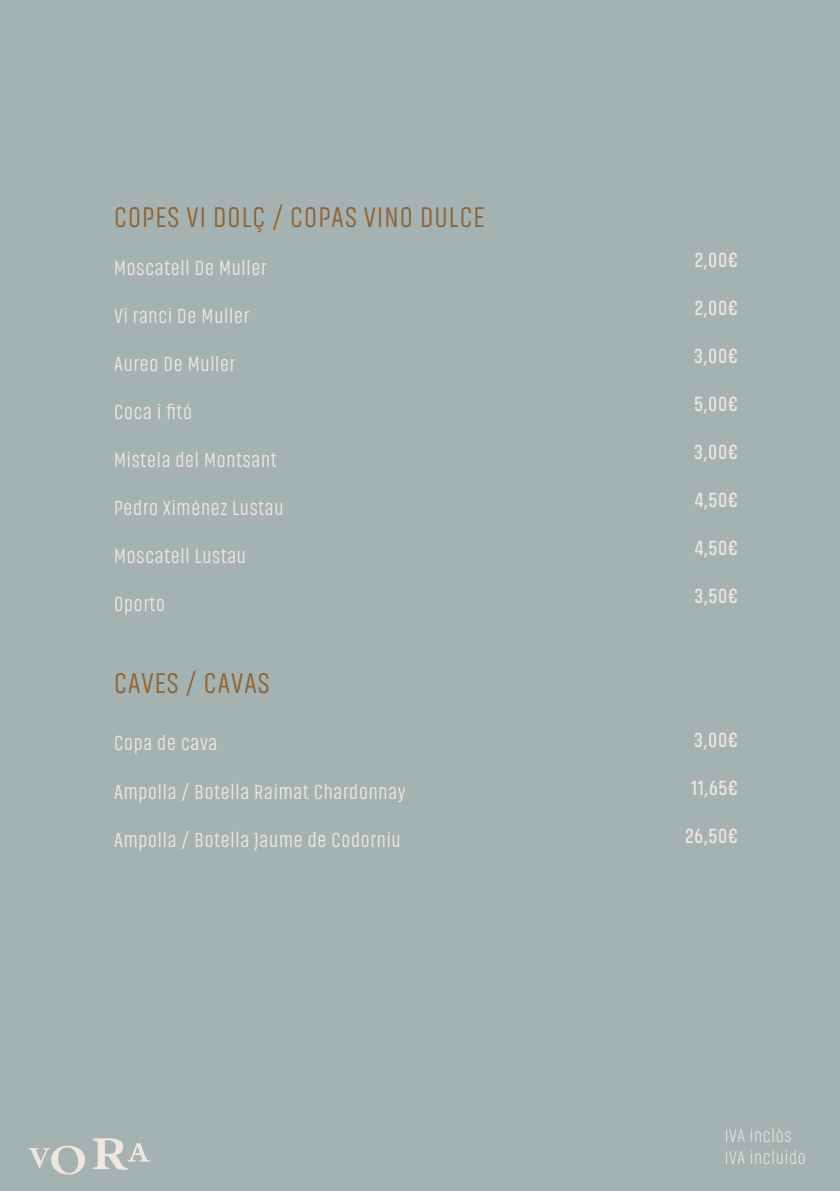
<style>
.page{position:relative;width:840px;height:1191px;background:#fff}
.page>*{position:absolute;margin:0;border:0;box-sizing:border-box;transform-origin:0 0}
.t1{font:300 29.4px "Akhand";letter-spacing:.04em;color:#8e6436;scale:.95 1}
.t2{font:300 21px "Akhand";letter-spacing:.04em;color:#f0e6dd;scale:.95 1}
.t3{font:600 21px "Akhand";letter-spacing:.04em;color:#f0e6dd;scale:.95 1}
.t4{font:200 18.8px/21.6px "Akhand";letter-spacing:.04em;color:#f0e6dd;scale:.95 1}
</style>
<div class="page">
<div style="left:0;top:0;width:839px;height:1191px;background:#a5b2b2"></div>
<svg style="left:29px;top:1145px;width:56px;height:29px"></svg>
<svg style="left:93px;top:1138px;width:57px;height:32px"></svg>
<h1 class="t1" style="left:114px;top:202px;width:391px">COPES VI DOLÇ / COPAS VINO DULCE</h1>
<p class="t2" style="left:114px;top:257px;width:162px">Moscatell De Muller</p>
<p class="t2" style="left:114px;top:305px;width:144px">Vi ranci De Muller</p>
<p class="t2" style="left:114px;top:353px;width:129px">Aureo De Muller</p>
<p class="t2" style="left:114px;top:401px;width:83px">Coca i fitó</p>
<p class="t2" style="left:114px;top:449px;width:172px">Mistela del Montsant</p>
<p class="t2" style="left:114px;top:497px;width:180px">Pedro Ximénez Lustau</p>
<p class="t2" style="left:114px;top:545px;width:140px">Moscatell Lustau</p>
<p class="t2" style="left:114px;top:593px;width:55px">Oporto</p>
<h1 class="t1" style="left:114px;top:668px;width:165px">CAVES / CAVAS</h1>
<p class="t2" style="left:114px;top:732px;width:110px">Copa de cava</p>
<p class="t2" style="left:114px;top:780px;width:308px">Ampolla / Botella Raimat Chardonnay</p>
<p class="t2" style="left:114px;top:828px;width:303px">Ampolla / Botella Jaume de Codorniu</p>
<p class="t3" style="left:694px;top:248px;width:47px">2,00€</p>
<p class="t3" style="left:694px;top:296px;width:47px">2,00€</p>
<p class="t3" style="left:693px;top:344px;width:48px">3,00€</p>
<p class="t3" style="left:693px;top:392px;width:48px">5,00€</p>
<p class="t3" style="left:693px;top:440px;width:48px">3,00€</p>
<p class="t3" style="left:694px;top:488px;width:47px">4,50€</p>
<p class="t3" style="left:694px;top:536px;width:47px">4,50€</p>
<p class="t3" style="left:694px;top:584px;width:47px">3,50€</p>
<p class="t3" style="left:693px;top:728px;width:48px">3,00€</p>
<p class="t3" style="left:691px;top:776px;width:50px">11,65€</p>
<p class="t3" style="left:685px;top:824px;width:57px">26,50€</p>
<p class="t4" style="left:724px;top:1125px;width:87px">IVA inclòs<br>IVA incluido</p>
</div>
